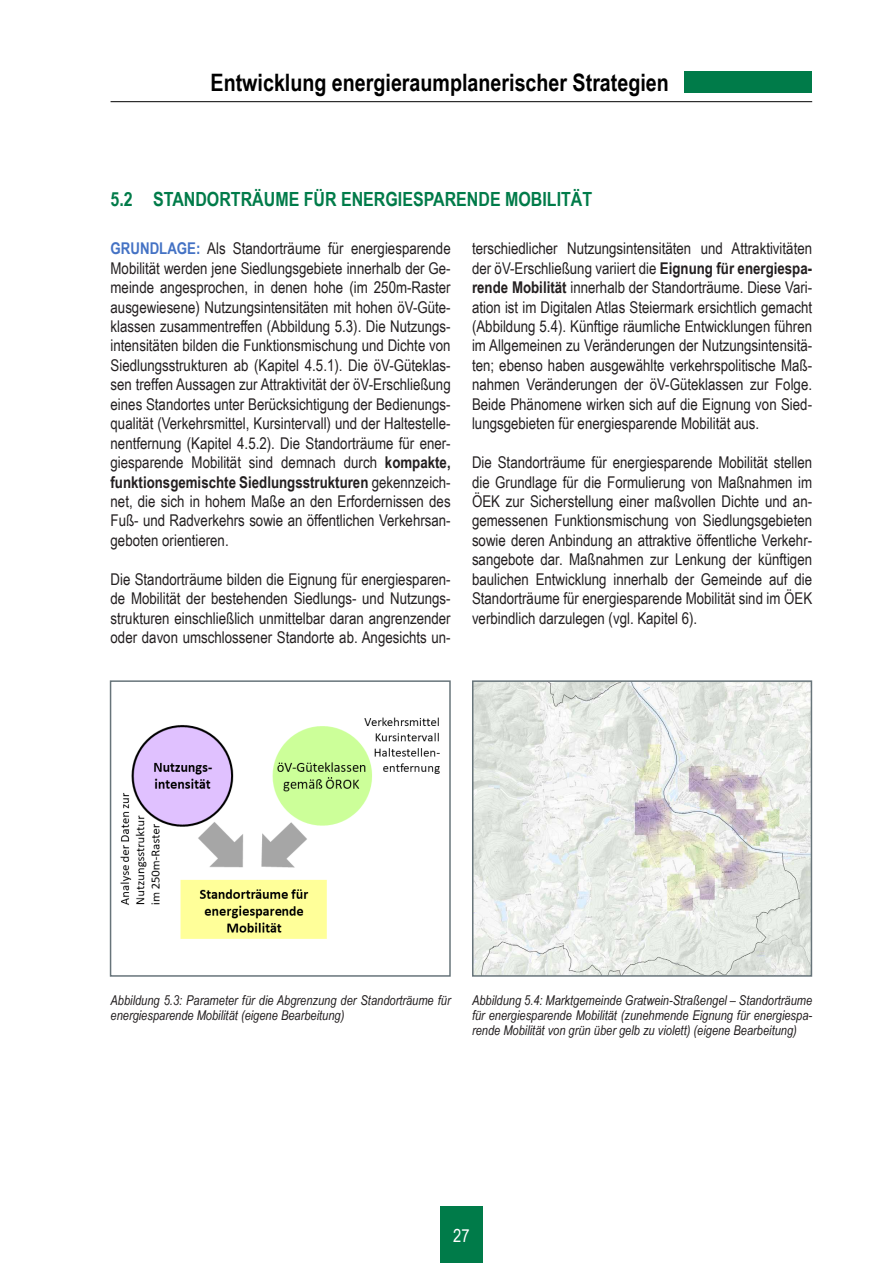
<style>
.page{position:relative;width:893px;height:1263px;background:#fff}
.page>*{position:absolute;margin:0;border:0;box-sizing:border-box;transform-origin:0 0}
.t1{font:700 24px "Arial Narrow";color:#000}
.t2{font:700 19.5px "Arial Narrow";color:#007b49}
.t3{font:18px "Arial Narrow";color:#fff}
.t4{font:16.2px/19.5px "Arial Narrow";color:#231f20;text-align:justify}
.t5{font:italic 13.5px/15px "Arial Narrow";color:#231f20}
.s1{font-weight:700;color:#4472c4}
.s2{font-weight:700}
</style>
<div class="page">
<div style="left:685px;top:71px;width:127px;height:22px;background:#007b49"></div>
<hr style="left:111px;top:101px;width:701px;height:1px;background:#000">
<div style="left:440px;top:1206px;width:43px;height:57px;background:#007b49"></div>
<img style="left:120px;top:717px;width:320px;height:222px">
<div style="left:110px;top:680px;width:341px;height:297px;border:2px solid #67747a"></div>
<img style="left:475px;top:683px;width:334px;height:291px">
<div style="left:472px;top:680px;width:340px;height:297px;border:2px solid #67747a"></div>
<h1 class="t1" style="left:211px;top:64px;width:460px">Entwicklung energieraumplanerischer Strategien</h1>
<p class="t2" style="left:111px;top:184px;width:483px">5.2 STANDORTRÄUME FÜR ENERGIESPARENDE MOBILITÄT</p>
<p class="t4" style="left:111px;top:238px;width:342px"><span class="s1">GRUNDLAGE:</span> Als Standorträume für energiesparende Mobilität werden jene Siedlungsgebiete innerhalb der Ge&shy;meinde angesprochen, in denen hohe (im 250m-Raster ausgewiesene) Nutzungsintensitäten mit hohen öV-Güte&shy;klassen zusammentreffen (Abbildung 5.3). Die Nutzungs&shy;intensitäten bilden die Funktionsmischung und Dichte von Siedlungsstrukturen ab (Kapitel 4.5.1). Die öV-Güteklas&shy;sen treffen Aussagen zur Attraktivität der öV-Erschließung eines Standortes unter Berücksichtigung der Bedienungs&shy;qualität (Verkehrsmittel, Kursintervall) und der Haltestelle&shy;nentfernung (Kapitel 4.5.2). Die Standorträume für ener&shy;giesparende Mobilität sind demnach durch <span class="s2">kompakte, funktionsgemischte Siedlungsstrukturen</span> gekennzeich&shy;net, die sich in hohem Maße an den Erfordernissen des Fuß- und Radverkehrs sowie an öffentlichen Verkehrsan&shy;geboten orientieren.</p>
<p class="t4" style="left:111px;top:569px;width:342px">Die Standorträume bilden die Eignung für energiesparen&shy;de Mobilität der bestehenden Siedlungs- und Nutzungs&shy;strukturen einschließlich unmittelbar daran angrenzender oder davon umschlossener Standorte ab. Angesichts un-</p>
<p class="t4" style="left:472px;top:238px;width:342px">terschiedlicher Nutzungsintensitäten und Attraktivitäten der öV-Erschließung variiert die <span class="s2">Eignung für energiespa&shy;rende Mobilität</span> innerhalb der Standorträume. Diese Vari&shy;ation ist im Digitalen Atlas Steiermark ersichtlich gemacht (Abbildung 5.4). Künftige räumliche Entwicklungen führen im Allgemeinen zu Veränderungen der Nutzungsintensitä&shy;ten; ebenso haben ausgewählte verkehrspolitische Maß&shy;nahmen Veränderungen der öV-Güteklassen zur Folge.<br>Beide Phänomene wirken sich auf die Eignung von Sied&shy;lungsgebieten für energiesparende Mobilität aus.</p>
<p class="t4" style="left:472px;top:452px;width:342px">Die Standorträume für energiesparende Mobilität stellen die Grundlage für die Formulierung von Maßnahmen im ÖEK zur Sicherstellung einer maßvollen Dichte und an&shy;gemessenen Funktionsmischung von Siedlungsgebieten sowie deren Anbindung an attraktive öffentliche Verkehr&shy;sangebote dar. Maßnahmen zur Lenkung der künftigen baulichen Entwicklung innerhalb der Gemeinde auf die Standorträume für energiesparende Mobilität sind im ÖEK verbindlich darzulegen (vgl. Kapitel 6).</p>
<p class="t5" style="left:111px;top:992px;width:342px">Abbildung 5.3: Parameter für die Abgrenzung der Standorträume für energiesparende Mobilität (eigene Bearbeitung)</p>
<p class="t5" style="left:472px;top:992px;width:342px;text-align:justify">Abbildung 5.4: Marktgemeinde Gratwein-Straßengel – Standorträume für energiesparende Mobilität (zunehmende Eignung für energiespa&shy;rende Mobilität von grün über gelb zu violett) (eigene Bearbeitung)</p>
<p class="t3" style="left:453px;top:1222px;width:18px">27</p>
</div>
